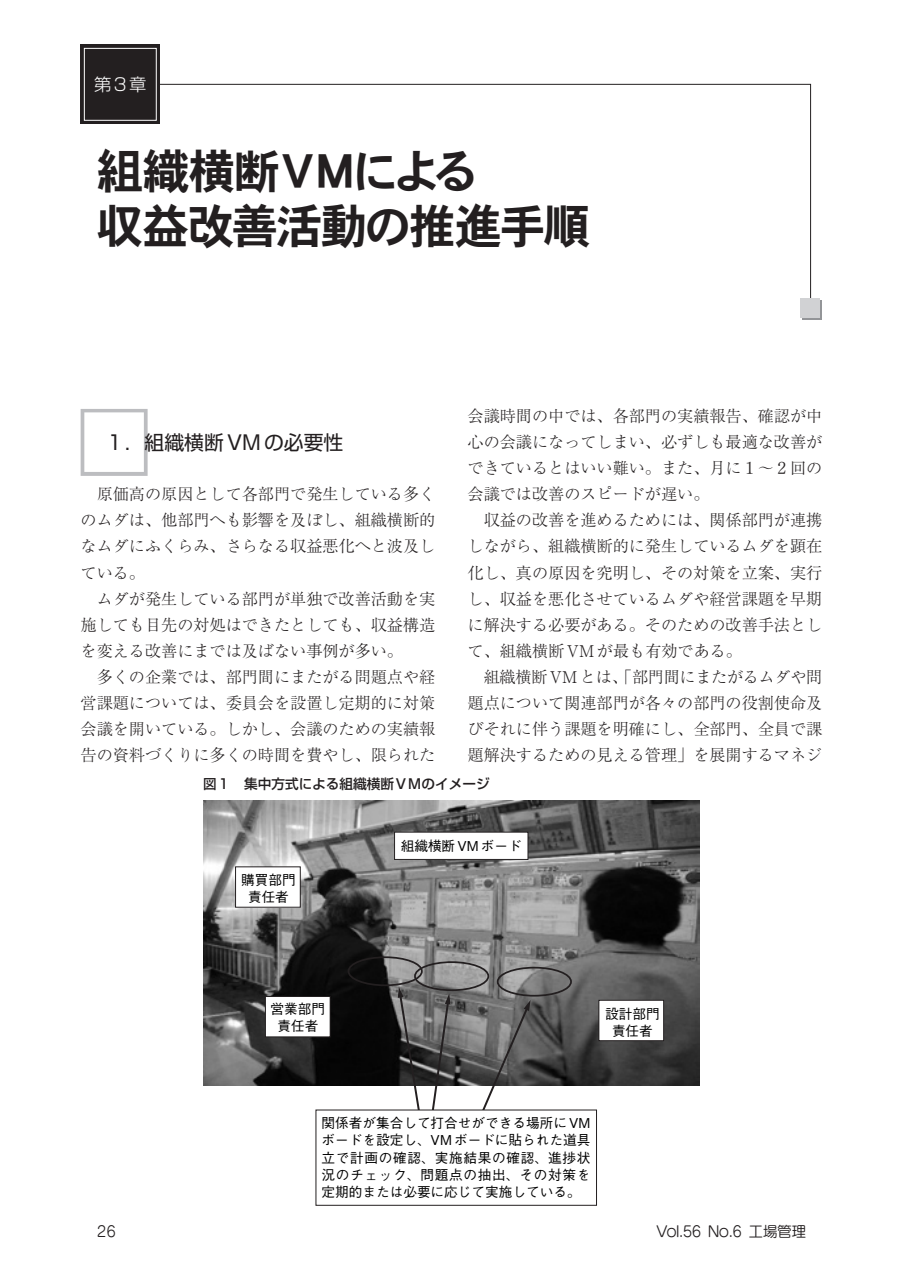
<style>
.page{position:relative;width:903px;height:1275px;background:#fff}
.page>*{position:absolute;margin:0;border:0;box-sizing:border-box;transform-origin:0 0}
.特集_タイトル{font:47.07px "DFHS Gothic Std W7";letter-spacing:-.055em;color:#231f20}
.特集_タイトル-2{font:47.07px "DFHS Gothic Std W7";letter-spacing:-.12em;color:#231f20}
.特集_中見出し{font:19.78px "Shin Go Pro";color:#231f20}
.基090本文グ揃なし{font:300 17.32px "Shin Go Pro";color:#fff}
.基000本文{font:300 16.1px/26.1px "Ryumin Pro";color:#231f20;text-align:justify}
.基999柱{font:14.88px "Seurat Pro M";letter-spacing:-.05em;color:#231f20}
.基999ノンブル{font:14.88px "Seurat Pro M";color:#231f20}
.t1{font:500 13.65px/17.3px "Gothic BBB Pro";color:#000;text-align:justify}
.t2{font:500 13.65px/17.3px "Gothic BBB Pr 6";color:#000;text-align:center}
.基050図説{font:500 13.65px "Shin Go Pro";color:#231f20}
.s1{font-family:"Ryumin Pr 6"}
.s2{font-family:"Tsuku Min Pro L";font-weight:400}
.s3{font-family:"Gothic BBB Pr 6"}
</style>
<div class="page">
<div style="left:81px;top:409px;width:67px;height:67px;background:#bcbdc0"></div>
<div style="left:84px;top:412px;width:60px;height:60px;background:#fff"></div>
<img style="left:203px;top:800px;width:497px;height:285px">
<div style="left:394px;top:832px;width:134px;height:27px;background:#fff"></div>
<div style="left:394px;top:832px;width:134px;height:28px;border:1px solid #231f20"></div>
<div style="left:599px;top:1000px;width:65px;height:41px;background:#fff"></div>
<div style="left:599px;top:1000px;width:65px;height:41px;border:1px solid #231f20"></div>
<div style="left:265px;top:996px;width:65px;height:41px;background:#fff"></div>
<div style="left:265px;top:996px;width:65px;height:41px;border:1px solid #231f20"></div>
<div style="left:236px;top:867px;width:64px;height:40px;background:#fff"></div>
<div style="left:348px;top:956px;width:75px;height:30px;border:2px solid #231f20;border-radius:50%"></div>
<div style="left:414px;top:961px;width:75px;height:30px;border:2px solid #231f20;border-radius:50%"></div>
<div style="left:497px;top:967px;width:75px;height:30px;border:2px solid #231f20;border-radius:50%"></div>
<svg style="left:398px;top:987px;width:23px;height:123px"></svg>
<svg style="left:430px;top:994px;width:20px;height:116px"></svg>
<svg style="left:480px;top:1000px;width:50px;height:110px"></svg>
<svg style="left:80px;top:83px;width:731px;height:215px"></svg>
<div style="left:81px;top:45px;width:79px;height:79px;background:#231f20"></div>
<div style="left:84px;top:48px;width:73px;height:73px;border:1px solid #fff"></div>
<div style="left:802px;top:300px;width:20px;height:20px;background:linear-gradient(to right,#939598,#939598)"></div>
<div style="left:800px;top:298px;width:20px;height:19px;background:#d1d2d4"></div>
<p class="基090本文グ揃なし" style="left:94px;top:70px;width:54px">第３章</p>
<p class="特集_タイトル-2" style="left:96px;top:146px;width:384px">組織横断ＶＭによる</p>
<p class="特集_タイトル" style="left:96px;top:200px;width:495px">収益改善活動の推進手順</p>
<p class="特集_中見出し" style="left:105px;top:426px;width:240px">１．組織横断 VM の必要性</p>
<p class="基000本文" style="left:81px;top:480px;width:356px;text-indent:16px"><span class="s1">原価高</span>の<span class="s1">原因</span>として<span class="s1">各部門</span>で<span class="s1">発生</span>している<span class="s1">多</span>くのムダは、<span class="s1">他部門</span>へも<span class="s1">影響</span>を<span class="s1">及</span>ぼし、<span class="s1">組織横断的</span>なムダにふくらみ、さらなる<span class="s1">収益悪化</span>へと<span class="s1">波及</span>している。</p>
<p class="基000本文" style="left:81px;top:584px;width:356px;text-indent:16px">ムダが<span class="s1">発生</span>している<span class="s1">部門</span>が<span class="s1">単独</span>で<span class="s1">改善活動</span>を<span class="s1">実施</span>しても<span class="s1">目先</span>の<span class="s1">対処</span>はできたとしても、<span class="s1">収益構造</span>を<span class="s1">変</span>える<span class="s1">改善</span>にまでは<span class="s1">及</span>ばない<span class="s1">事例</span>が<span class="s1">多</span>い。</p>
<p class="基000本文" style="left:81px;top:662px;width:356px;text-indent:16px"><span class="s1">多</span>くの<span class="s1">企業</span>では、<span class="s1">部門間</span>にまたがる<span class="s1">問題点</span>や<span class="s1">経営課題</span>については、<span class="s1">委員会</span>を<span class="s1">設置</span>し<span class="s1">定期的</span>に<span class="s1">対策会議</span>を<span class="s1">開</span>いている。しかし、<span class="s1">会議</span>のための<span class="s1">実績報告</span>の<span class="s1">資料</span>づくりに<span class="s1">多</span>くの<span class="s1">時間</span>を<span class="s1">費</span>やし、<span class="s1">限</span>られた</p>
<p class="基000本文" style="left:468px;top:402px;width:356px"><span class="s1">会議時間</span>の<span class="s1">中</span>では、<span class="s1">各部門</span>の<span class="s1">実績報告</span>、<span class="s1">確認</span>が<span class="s1">中心</span>の<span class="s1">会議</span>になってしまい、<span class="s1">必</span>ずしも<span class="s1">最適</span>な<span class="s1">改善</span>ができているとはいい<span class="s1">難</span>い。また、<span class="s1">月</span>に<span class="s2">１</span>～<span class="s2">２</span><span class="s1">回</span>の<span class="s1">会議</span>では<span class="s1">改善</span>のスピードが<span class="s1">遅</span>い。</p>
<p class="基000本文" style="left:468px;top:506px;width:356px;text-indent:16px"><span class="s1">収益</span>の<span class="s1">改善</span>を<span class="s1">進</span>めるためには、<span class="s1">関係部門</span>が<span class="s1">連携</span>しながら、<span class="s1">組織横断的</span>に<span class="s1">発生</span>しているムダを<span class="s1">顕在化</span>し、<span class="s1">真</span>の<span class="s1">原因</span>を<span class="s1">究明</span>し、その<span class="s1">対策</span>を<span class="s1">立案</span>、<span class="s1">実行</span>し、<span class="s1">収益</span>を<span class="s1">悪化</span>させているムダや<span class="s1">経営課題</span>を<span class="s1">早期</span>に<span class="s1">解決</span>する<span class="s1">必要</span>がある。そのための<span class="s1">改善手法</span>として、<span class="s1">組織横断</span> VM が<span class="s1">最</span>も<span class="s1">有効</span>である。</p>
<p class="基000本文" style="left:468px;top:662px;width:356px;text-indent:16px"><span class="s1">組織横断</span> VM とは、「<span class="s1">部門間</span>にまたがるムダや<span class="s1">問題点</span>について<span class="s1">関連部門</span>が<span class="s1">各々</span>の<span class="s1">部門</span>の<span class="s1">役割使命及</span>びそれに<span class="s1">伴</span>う<span class="s1">課題</span>を<span class="s1">明確</span>にし、<span class="s1">全部門</span>、<span class="s1">全員</span>で<span class="s1">課題解決</span>するための<span class="s1">見</span>える<span class="s1">管理</span>」を<span class="s1">展開</span>するマネジ</p>
<p class="基050図説" style="left:203px;top:772px;width:288px">図１　集中方式による組織横断ＶＭのイメージ</p>
<p class="t2" style="left:241px;top:870px;width:56px">購買部門責任者</p>
<p class="t1" style="left:401px;top:836px;width:123px"><span class="s3">組織横断</span> VM ボード</p>
<p class="t2" style="left:271px;top:999px;width:56px">営業部門責任者</p>
<p class="t2" style="left:605px;top:1004px;width:56px">設計部門責任者</p>
<p class="t1" style="left:321px;top:1112px;width:271px"><span class="s3">関係者</span>が<span class="s3">集合</span>して<span class="s3">打合</span>せができる<span class="s3">場所</span>に VMボードを<span class="s3">設定</span>し、VM ボードに<span class="s3">貼</span>られた<span class="s3">道具立</span>で<span class="s3">計画</span>の<span class="s3">確認</span>、<span class="s3">実施結果</span>の<span class="s3">確認</span>、<span class="s3">進捗状況</span>のチェック、<span class="s3">問題点</span>の<span class="s3">抽出</span>、その<span class="s3">対策</span>を<span class="s3">定期的</span>または<span class="s3">必要</span>に<span class="s3">応</span>じて<span class="s3">実施</span>している。</p>
<p class="基999ノンブル" style="left:97px;top:1222px;width:21px">26</p>
<p class="基999柱" style="left:657px;top:1222px;width:151px">Vol.56 No.6 工場管理</p>
</div>
